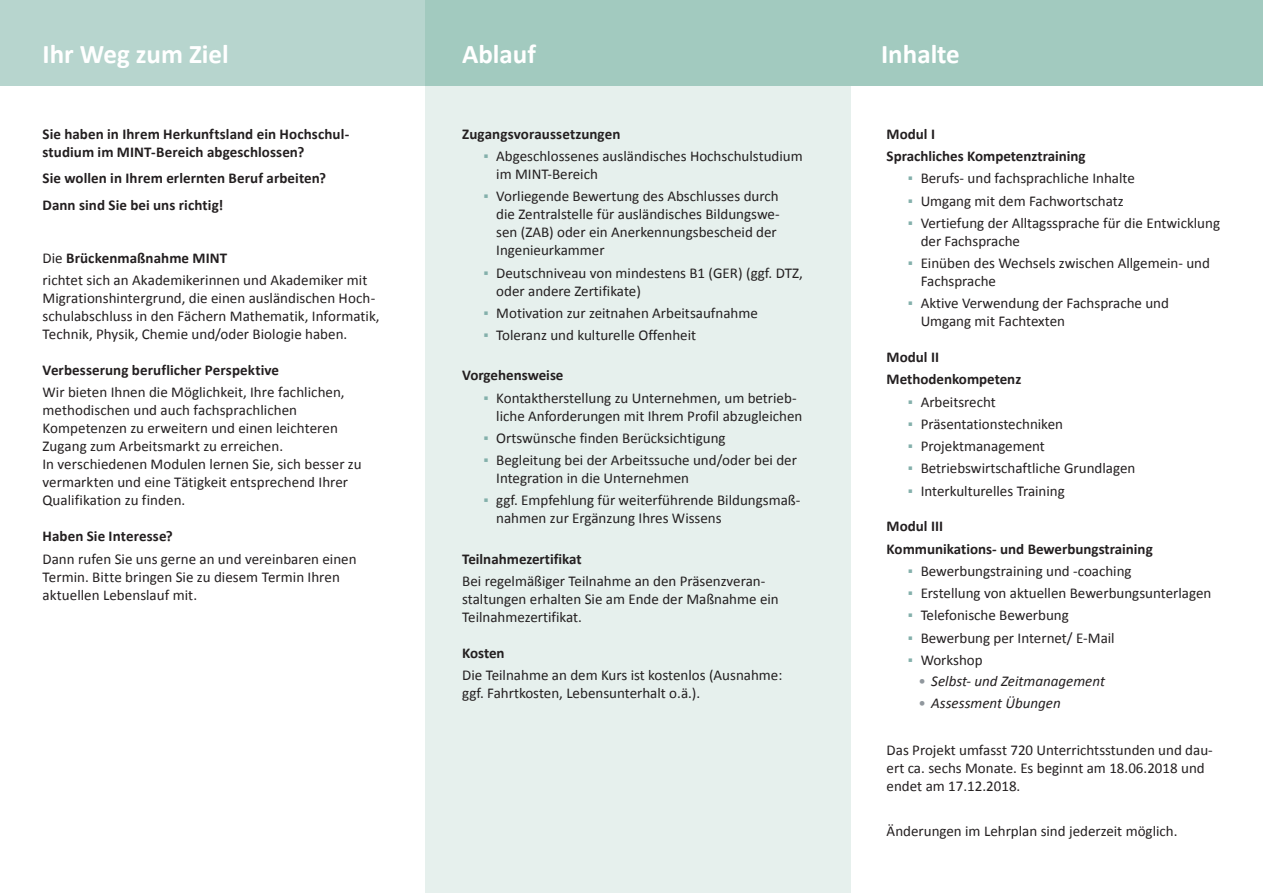
<style>
.page{position:relative;width:1263px;height:893px;background:#fff}
.page>*{position:absolute;margin:0;border:0;box-sizing:border-box;transform-origin:0 0}
._03_Überschrift_weis{font:700 27px "Calibri";color:#fff}
._04_Fliesstext{font:15px/18px "Calibri";color:#231f20}
.Überschrift_Text{font:700 15px "Calibri";color:#231f20}
.neu_FT{font:15px/18px "Calibri";letter-spacing:.005em;color:#231f20}
._04_Fliesstext_Kopie{font:700 15px/18px "Calibri";letter-spacing:.005em;color:#231f20}
.t1{font:italic 15px "Calibri";color:#231f20}
.s1{font-weight:400}
.s2{color:#84b0ab}
.s3{font-style:normal;color:#90979d}
</style>
<div class="page">
<div style="left:425px;top:85px;width:425px;height:808px;background:#e6f0ed"></div>
<div style="left:0;top:0;width:425px;height:85px;background:#b7d5ce"></div>
<div style="left:425px;top:0;width:425px;height:85px;background:#a2cabf"></div>
<div style="left:850px;top:0;width:413px;height:85px;background:#a2cabf"></div>
<p class="_03_Überschrift_weis" style="left:43px;top:37px;width:188px">Ihr Weg zum Ziel</p>
<p class="_03_Überschrift_weis" style="left:462px;top:37px;width:75px">Ablauf</p>
<p class="_03_Überschrift_weis" style="left:881px;top:37px;width:80px">Inhalte</p>
<p class="_04_Fliesstext_Kopie" style="left:43px;top:125px;width:308px">Sie haben in Ihrem Herkunftsland ein Hochschul&shy;studium im MINT-Bereich abgeschlossen?</p>
<p class="_04_Fliesstext_Kopie" style="left:43px;top:169px;width:285px">Sie wollen in Ihrem erlernten Beruf arbeiten?</p>
<p class="_04_Fliesstext_Kopie" style="left:43px;top:196px;width:182px">Dann sind Sie bei uns richtig!</p>
<p class="Überschrift_Text" style="left:43px;top:248px;width:186px"><span class="s1">Die</span> Brückenmaßnahme MINT</p>
<p class="_04_Fliesstext" style="left:43px;top:271px;width:339px">richtet sich an Akademikerinnen und Akademiker mit Migrationshintergrund, die einen ausländischen Hoch&shy;schulabschluss in den Fächern Mathematik, Informatik, Technik, Physik, Chemie und/oder Biologie haben.</p>
<p class="Überschrift_Text" style="left:43px;top:361px;width:238px">Verbesserung beruflicher Perspektive</p>
<p class="neu_FT" style="left:43px;top:383px;width:304px">Wir bieten Ihnen die Möglichkeit, Ihre fachlichen, methodischen und auch fachsprachlichen Kompetenzen zu erweitern und einen leichteren Zugang zum Arbeitsmarkt zu erreichen.</p>
<p class="_04_Fliesstext" style="left:43px;top:455px;width:321px">In verschiedenen Modulen lernen Sie, sich besser zu vermarkten und eine Tätigkeit entsprechend Ihrer<br>Qualifikation zu finden.</p>
<p class="Überschrift_Text" style="left:43px;top:527px;width:132px">Haben Sie Interesse?</p>
<p class="_04_Fliesstext" style="left:43px;top:550px;width:316px">Dann rufen Sie uns gerne an und vereinbaren einen<br>Termin. Bitte bringen Sie zu diesem Termin Ihren aktuellen Lebenslauf mit.</p>
<p class="Überschrift_Text" style="left:462px;top:124px;width:160px">Zugangsvoraussetzungen</p>
<p class="_04_Fliesstext" style="left:496px;top:147px;width:308px;text-indent:-13px"><span class="s2">▪</span> Abgeschlossenes ausländisches Hochschulstudium im MINT-Bereich</p>
<p class="_04_Fliesstext" style="left:496px;top:187px;width:285px;text-indent:-13px"><span class="s2">▪</span> Vorliegende Bewertung des Abschlusses durch die Zentralstelle für ausländisches Bildungswe&shy;sen (ZAB) oder ein Anerkennungsbescheid der Ingenieurkammer</p>
<p class="_04_Fliesstext" style="left:496px;top:264px;width:308px;text-indent:-13px"><span class="s2">▪</span> Deutschniveau von mindestens B1 (GER) (ggf. DTZ, oder andere Zertifikate)</p>
<p class="_04_Fliesstext" style="left:483px;top:304px;width:276px"><span class="s2">▪</span> Motivation zur zeitnahen Arbeitsaufnahme</p>
<p class="_04_Fliesstext" style="left:483px;top:326px;width:214px"><span class="s2">▪</span> Toleranz und kulturelle Offenheit</p>
<p class="Überschrift_Text" style="left:462px;top:366px;width:103px">Vorgehensweise</p>
<p class="_04_Fliesstext" style="left:496px;top:389px;width:308px;text-indent:-13px"><span class="s2">▪</span> Kontaktherstellung zu Unternehmen, um betrieb&shy;liche Anforderungen mit Ihrem Profil abzugleichen</p>
<p class="_04_Fliesstext" style="left:483px;top:429px;width:244px"><span class="s2">▪</span> Ortswünsche finden Berücksichtigung</p>
<p class="_04_Fliesstext" style="left:496px;top:451px;width:302px;text-indent:-13px"><span class="s2">▪</span> Begleitung bei der Arbeitssuche und/oder bei der<br>Integration in die Unternehmen</p>
<p class="_04_Fliesstext" style="left:496px;top:491px;width:306px;text-indent:-13px"><span class="s2">▪</span> ggf. Empfehlung für weiterführende Bildungsmaß&shy;nahmen zur Ergänzung Ihres Wissens</p>
<p class="Überschrift_Text" style="left:462px;top:549px;width:121px">Teilnahmezertifikat</p>
<p class="_04_Fliesstext" style="left:462px;top:572px;width:318px">Bei regelmäßiger Teilnahme an den Präsenzveran&shy;staltungen erhalten Sie am Ende der Maßnahme ein<br>Teilnahmezertifikat.</p>
<p class="Überschrift_Text" style="left:462px;top:643px;width:44px">Kosten</p>
<p class="_04_Fliesstext" style="left:462px;top:666px;width:322px">Die Teilnahme an dem Kurs ist kostenlos (Ausnahme: ggf. Fahrtkosten, Lebensunterhalt o.ä.).</p>
<p class="Überschrift_Text" style="left:887px;top:124px;width:50px">Modul I</p>
<p class="Überschrift_Text" style="left:887px;top:146px;width:201px">Sprachliches Kompetenztraining</p>
<p class="_04_Fliesstext" style="left:908px;top:169px;width:228px"><span class="s2">▪</span> Berufs- und fachsprachliche Inhalte</p>
<p class="_04_Fliesstext" style="left:908px;top:192px;width:217px"><span class="s2">▪</span> Umgang mit dem Fachwortschatz</p>
<p class="_04_Fliesstext" style="left:921px;top:214px;width:301px;text-indent:-13px"><span class="s2">▪</span> Vertiefung der Alltagssprache für die Entwicklung der Fachsprache</p>
<p class="_04_Fliesstext" style="left:921px;top:254px;width:291px;text-indent:-13px"><span class="s2">▪</span> Einüben des Wechsels zwischen Allgemein- und<br>Fachsprache</p>
<p class="_04_Fliesstext" style="left:921px;top:294px;width:250px;text-indent:-13px"><span class="s2">▪</span> Aktive Verwendung der Fachsprache und<br>Umgang mit Fachtexten</p>
<p class="Überschrift_Text" style="left:887px;top:348px;width:54px">Modul II</p>
<p class="Überschrift_Text" style="left:887px;top:370px;width:136px">Methodenkompetenz</p>
<p class="_04_Fliesstext" style="left:908px;top:393px;width:89px"><span class="s2">▪</span> Arbeitsrecht</p>
<p class="_04_Fliesstext" style="left:908px;top:415px;width:157px"><span class="s2">▪</span> Präsentationstechniken</p>
<p class="_04_Fliesstext" style="left:908px;top:437px;width:139px"><span class="s2">▪</span> Projektmanagement</p>
<p class="_04_Fliesstext" style="left:908px;top:459px;width:229px"><span class="s2">▪</span> Betriebswirtschaftliche Grundlagen</p>
<p class="_04_Fliesstext" style="left:908px;top:482px;width:158px"><span class="s2">▪</span> Interkulturelles Training</p>
<p class="Überschrift_Text" style="left:887px;top:517px;width:58px">Modul III</p>
<p class="Überschrift_Text" style="left:887px;top:539px;width:268px">Kommunikations- und Bewerbungstraining</p>
<p class="_04_Fliesstext" style="left:908px;top:562px;width:225px"><span class="s2">▪</span> Bewerbungstraining und -coaching</p>
<p class="_04_Fliesstext" style="left:908px;top:584px;width:305px"><span class="s2">▪</span> Erstellung von aktuellen Bewerbungsunterlagen</p>
<p class="_04_Fliesstext" style="left:908px;top:606px;width:162px"><span class="s2">▪</span> Telefonische Bewerbung</p>
<p class="_04_Fliesstext" style="left:908px;top:629px;width:208px"><span class="s2">▪</span> Bewerbung per Internet/ E-Mail</p>
<p class="_04_Fliesstext" style="left:908px;top:651px;width:76px"><span class="s2">▪</span> Workshop</p>
<p class="t1" style="left:918px;top:671px;width:188px"><span class="s3">•</span> Selbst- und Zeitmanagement</p>
<p class="t1" style="left:918px;top:693px;width:144px"><span class="s3">•</span> Assessment Übungen</p>
<p class="_04_Fliesstext" style="left:887px;top:741px;width:328px">Das Projekt umfasst 720 Unterrichtsstunden und dau&shy;ert ca. sechs Monate. Es beginnt am 18.06.2018 und endet am 17.12.2018.</p>
<p class="_04_Fliesstext" style="left:887px;top:822px;width:292px">Änderungen im Lehrplan sind jederzeit möglich.</p>
</div>
